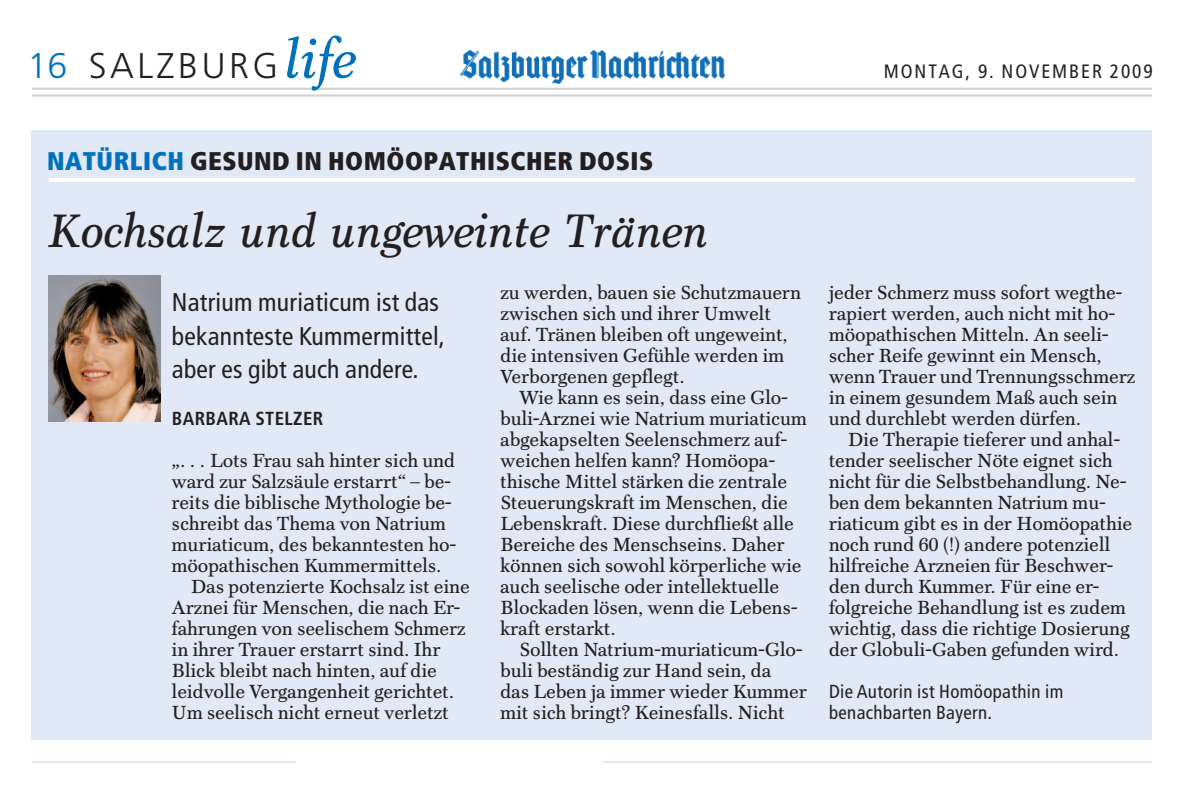
<style>
.page{position:relative;width:1191px;height:787px;background:#fff}
.page>*{position:absolute;margin:0;border:0;box-sizing:border-box;transform-origin:0 0}
.t1{font:italic 47.25px "Scotch FB Text";color:#231f20}
.t2{font:300 35.7px "Frutiger LT";letter-spacing:.1em;color:#231f20}
.t3{font:condensed 25.5px/33.5px "Frutiger LT";letter-spacing:.01em;color:#231f20}
.t4{font:900 condensed 25.5px "Frutiger LT";letter-spacing:.02em;color:#231f20}
.t5{font:condensed 19.35px "Frutiger LT";letter-spacing:.1em;color:#231f20}
.t6{font:19.05px/21px "Scotch FB Text";letter-spacing:.02em;color:#231f20}
.t7{font:condensed 18.9px/21px "Frutiger LT";letter-spacing:.02em;color:#231f20}
.t8{font:700 condensed 18.9px "Frutiger LT";letter-spacing:.02em;color:#231f20}
.s1{color:#0072bc}
.s2{font-family:"Scotch FB Text";font-weight:400;font-style:italic;font-size:54.6px;color:#0072bc}
</style>
<div class="page">
<hr style="left:32px;top:88px;width:1120px;height:2px;background:#d1d2d4">
<hr style="left:32px;top:94px;width:1120px;height:3px;background:#d1d2d4">
<div style="left:32px;top:131px;width:1120px;height:609px;background:#e1e9f6"></div>
<hr style="left:49px;top:178px;width:1086px;height:4px;background:#fff">
<hr style="left:603px;top:761px;width:549px;height:1px;background:#e1e9f6">
<hr style="left:32px;top:761px;width:263px;height:1px;background:#e1e9f6">
<img style="left:460px;top:51px;width:264px;height:33px">
<img style="left:49px;top:276px;width:112px;height:145px">
<h2 class="t2" style="left:28px;top:45px;width:329px"><span class="s1">16</span> SALZBURG<span class="s2">life</span></h2>
<p class="t5" style="left:884px;top:60px;width:270px">MONTAG, 9. NOVEMBER 2009</p>
<h3 class="t4" style="left:47px;top:145px;width:607px"><span class="s1">NATÜRLICH</span> GESUND IN HOMÖOPATHISCHER DOSIS</h3>
<h1 class="t1" style="left:49px;top:204px;width:661px">Kochsalz und ungeweinte Tränen</h1>
<h3 class="t3" style="left:172px;top:286px;width:275px">Natrium muriaticum ist das bekannteste Kummermittel, aber es gibt auch andere.</h3>
<p class="t8" style="left:172px;top:407px;width:153px">BARBARA STELZER</p>
<p class="t6" style="left:172px;top:450px;width:284px">„. . . Lots Frau sah hinter sich und</p>
<p class="t6" style="left:172px;top:471px;width:280px">ward zur Salzsäule erstarrt“ – be-</p>
<p class="t6" style="left:172px;top:492px;width:281px">reits die biblische Mythologie be-</p>
<p class="t6" style="left:172px;top:513px;width:275px">schreibt das Thema von Natrium</p>
<p class="t6" style="left:172px;top:534px;width:285px">muriaticum, des bekanntesten ho-</p>
<p class="t6" style="left:172px;top:555px;width:271px">möopathischen Kummermittels.</p>
<p class="t6" style="left:191px;top:576px;width:280px">Das potenzierte Kochsalz ist eine</p>
<p class="t6" style="left:172px;top:597px;width:290px">Arznei für Menschen, die nach Er-</p>
<p class="t6" style="left:172px;top:618px;width:295px">fahrungen von seelischem Schmerz</p>
<p class="t6" style="left:172px;top:639px;width:270px">in ihrer Trauer erstarrt sind. Ihr</p>
<p class="t6" style="left:172px;top:660px;width:266px">Blick bleibt nach hinten, auf die</p>
<p class="t6" style="left:172px;top:681px;width:283px">leidvolle Vergangenheit gerichtet.</p>
<p class="t6" style="left:172px;top:702px;width:278px">Um seelisch nicht erneut verletzt</p>
<p class="t6" style="left:500px;top:282px;width:302px">zu werden, bauen sie Schutzmauern zwischen sich und ihrer Umwelt auf. Tränen bleiben oft ungeweint, die intensiven Gefühle werden im<br>Verborgenen gepflegt.</p>
<p class="t6" style="left:500px;top:387px;width:308px;text-indent:19px">Wie kann es sein, dass eine Glo&shy;buli-Arznei wie Natrium muriaticum abgekapselten Seelenschmerz auf&shy;weichen helfen kann? Homöopa&shy;thische Mittel stärken die zentrale Steuerungskraft im Menschen, die Lebenskraft. Diese durchfließt alle Bereiche des Menschseins. Daher können sich sowohl körperliche wie auch seelische oder intellektuelle Blockaden lösen, wenn die Lebens&shy;kraft erstarkt.</p>
<p class="t6" style="left:500px;top:639px;width:308px;text-indent:19px">Sollten Natrium-muriaticum-Glo&shy;buli beständig zur Hand sein, da<br>das Leben ja immer wieder Kummer mit sich bringt? Keinesfalls. Nicht</p>
<p class="t6" style="left:829px;top:282px;width:308px">jeder Schmerz muss sofort wegthe&shy;rapiert werden, auch nicht mit ho&shy;möopathischen Mitteln. An seeli&shy;scher Reife gewinnt ein Mensch, wenn Trauer und Trennungsschmerz in einem gesundem Maß auch sein und durchlebt werden dürfen.</p>
<p class="t6" style="left:829px;top:429px;width:304px;text-indent:19px">Die Therapie tieferer und anhal&shy;tender seelischer Nöte eignet sich nicht für die Selbstbehandlung. Ne&shy;ben dem bekannten Natrium mu&shy;riaticum gibt es in der Homöopathie noch rund 60 (!) andere potenziell hilfreiche Arzneien für Beschwer&shy;den durch Kummer. Für eine er&shy;folgreiche Behandlung ist es zudem wichtig, dass die richtige Dosierung der Globuli-Gaben gefunden wird.</p>
<p class="t7" style="left:829px;top:681px;width:236px">Die Autorin ist Homöopathin im benachbarten Bayern.</p>
</div>
